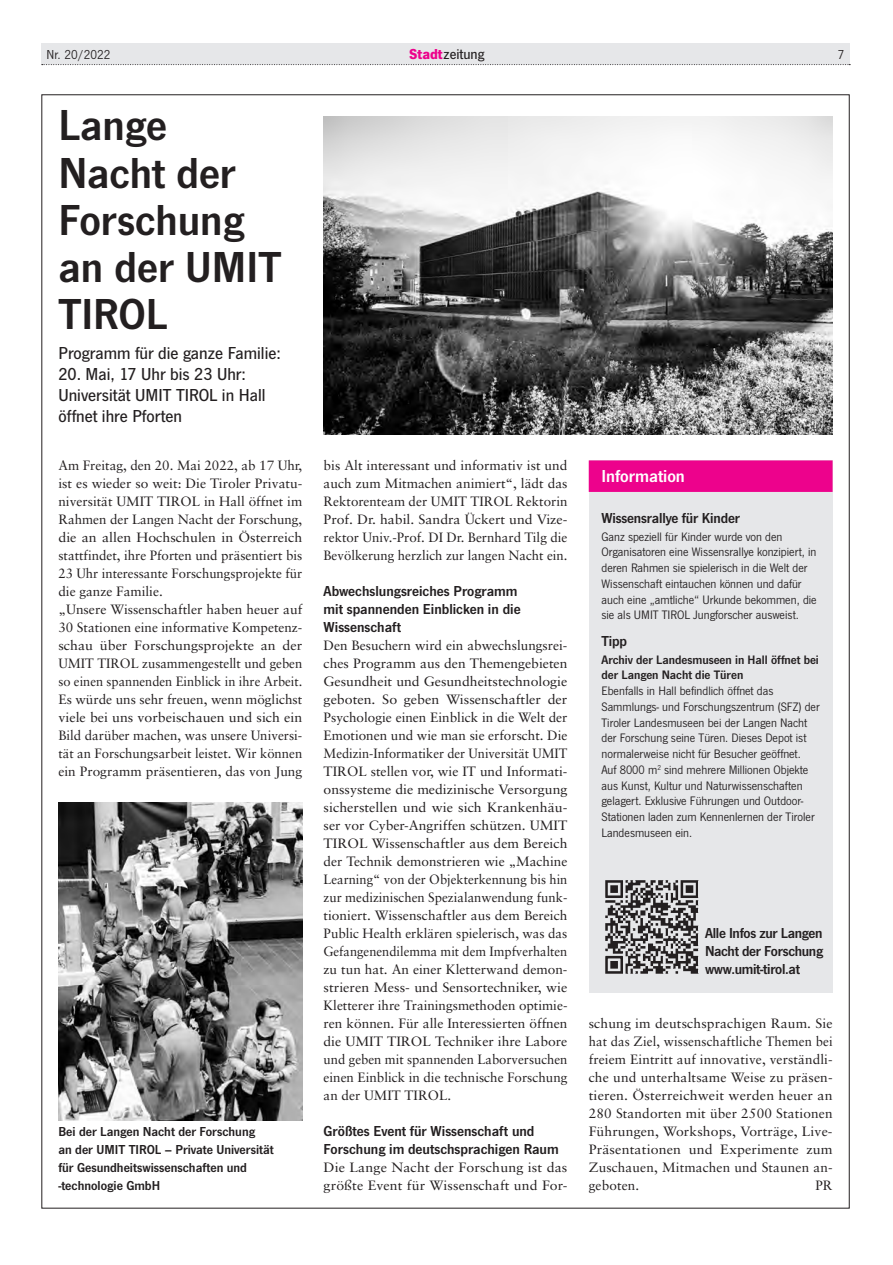
<style>
.page{position:relative;width:893px;height:1265px;background:#fff}
.page>*{position:absolute;margin:0;border:0;box-sizing:border-box;transform-origin:0 0}
.t1{font:600 45px/47.2px "News Got T";color:#231f20}
.t2{font:500 18px/21px "News Got T";color:#231f20}
.t3{font:600 18px "News Got T";color:#fff}
.t4{font:600 15px/18px "News Got T";color:#231f20}
.t5{font:500 15px "News Got T";color:#231f20}
.t6{font:13.5px/18px "Sabon";color:#231f20;text-align:justify}
.t7{font:600 13.5px/18px "News Got T";color:#231f20}
.t8{font:13.5px/18px "Sabon";color:#231f20;scale:1.05 1}
.t9{font:13.5px "News Got T";color:#231f20}
.t10{font:12.75px/15.8px "News Got T";color:#231f20}
.t11{font:600 12.75px/15.8px "News Got T";color:#231f20}
.s1{font-weight:700;color:#ed028c}
</style>
<div class="page">
<div style="left:41px;top:43px;width:808px;height:22px;background:#e6e7e9"></div>
<svg style="left:42px;top:64px;width:808px;height:1px"></svg>
<img style="left:323px;top:116px;width:509px;height:318px">
<img style="left:58px;top:802px;width:244px;height:318px">
<div style="left:589px;top:460px;width:243px;height:532px;background:#e6e7e9"></div>
<div style="left:589px;top:460px;width:243px;height:32px;background:#ed028c"></div>
<img style="left:605px;top:880px;width:94px;height:94px">
<p class="t9" style="left:47px;top:47px;width:65px">Nr. 20/2022</p>
<p class="t5" style="left:409px;top:46px;width:77px"><span class="s1">Stadt</span>zeitung</p>
<p class="t9" style="left:838px;top:47px;width:8px">7</p>
<h1 class="t1" style="left:58px;top:100px;width:224px">Lange<br>Nacht der<br>Forschung an der UMIT<br>TIROL</h1>
<h2 class="t2" style="left:58px;top:342px;width:224px">Programm für die ganze Familie:</h2>
<h2 class="t2" style="left:58px;top:363px;width:208px">20. Mai, 17 Uhr bis 23 Uhr:<br>Universität UMIT TIROL in Hall öffnet ihre Pforten</h2>
<p class="t6" style="left:58px;top:456px;width:245px;text-align:left">Am Freitag, den 20. Mai 2022, ab 17 Uhr, ist es wieder so weit: Die Tiroler Privatu&shy;niversität UMIT TIROL in Hall öffnet im Rahmen der Langen Nacht der Forschung, die an allen Hochschulen in Österreich stattfindet, ihre Pforten und präsentiert bis 23 Uhr interessante Forschungsprojekte für die ganze Familie.<br>„Unsere Wissenschaftler haben heuer auf 30 Stationen eine informative Kompetenz&shy;schau über Forschungsprojekte an der UMIT TIROL zusammengestellt und geben so einen spannenden Einblick in ihre Arbeit.<br>Es würde uns sehr freuen, wenn möglichst viele bei uns vorbeischauen und sich ein Bild darüber machen, was unsere Universi&shy;tät an Forschungsarbeit leistet. Wir können ein Programm präsentieren, das von Jung</p>
<p class="t6" style="left:323px;top:456px;width:245px">bis Alt interessant und informativ ist und auch zum Mitmachen animiert“, lädt das Rektorenteam der UMIT TIROL Rektorin Prof. Dr. habil. Sandra Ückert und Vize&shy;rektor Univ.-Prof. DI Dr. Bernhard Tilg die Bevölkerung herzlich zur langen Nacht ein.</p>
<p class="t4" style="left:323px;top:582px;width:198px">Abwechslungsreiches Programm mit spannenden Einblicken in die<br>Wissenschaft</p>
<p class="t6" style="left:323px;top:636px;width:245px">Den Besuchern wird ein abwechslungsrei&shy;ches Programm aus den Themengebieten Gesundheit und Gesundheitstechnologie geboten. So geben Wissenschaftler der Psychologie einen Einblick in die Welt der Emotionen und wie man sie erforscht. Die Medizin-Informatiker der Universität UMIT TIROL stellen vor, wie IT und Informati&shy;onssysteme die medizinische Versorgung sicherstellen und wie sich Krankenhäu&shy;ser vor Cyber-Angriffen schützen. UMIT TIROL Wissenschaftler aus dem Bereich der Technik demonstrieren wie „Machine Learning“ von der Objekterkennung bis hin zur medizinischen Spezialanwendung funk&shy;tioniert. Wissenschaftler aus dem Bereich Public Health erklären spielerisch, was das Gefangenendilemma mit dem Impfverhalten zu tun hat. An einer Kletterwand demon&shy;strieren Mess- und Sensortechniker, wie Kletterer ihre Trainingsmethoden optimie&shy;ren können. Für alle Interessierten öffnen die UMIT TIROL Techniker ihre Labore und geben mit spannenden Laborversuchen einen Einblick in die technische Forschung an der UMIT TIROL.</p>
<p class="t4" style="left:323px;top:1122px;width:236px">Größtes Event für Wissenschaft und<br>Forschung im deutschsprachigen Raum</p>
<p class="t8" style="left:323px;top:1158px;width:234px">Die Lange Nacht der Forschung ist das größte Event für Wissenschaft und For-</p>
<p class="t7" style="left:58px;top:1122px;width:217px">Bei der Langen Nacht der Forschung<br>an der UMIT TIROL – Private Universität für Gesundheitswissenschaften und -technologie GmbH</p>
<h2 class="t3" style="left:601px;top:466px;width:85px">Information</h2>
<p class="t4" style="left:601px;top:508px;width:140px">Wissensrallye für Kinder</p>
<p class="t10" style="left:601px;top:528px;width:217px">Ganz speziell für Kinder wurde von den Organisatoren eine Wissensrallye konzipiert, in deren Rahmen sie spielerisch in die Welt der Wissenschaft eintauchen können und dafür auch eine „amtliche“ Urkunde bekommen, die sie als UMIT TIROL Jungforscher ausweist.</p>
<p class="t4" style="left:601px;top:631px;width:27px">Tipp</p>
<p class="t11" style="left:601px;top:651px;width:219px">Archiv der Landesmuseen in Hall öffnet bei der Langen Nacht die Türen</p>
<p class="t10" style="left:601px;top:683px;width:220px">Ebenfalls in Hall befindlich öffnet das Sammlungs- und Forschungszentrum (SFZ) der Tiroler Landesmuseen bei der Langen Nacht der Forschung seine Türen. Dieses Depot ist normalerweise nicht für Besucher geöffnet.<br>Auf 8000 m<sup>2</sup> sind mehrere Millionen Objekte aus Kunst, Kultur und Naturwissenschaften gelagert. Exklusive Führungen und Outdoor-Stationen laden zum Kennenlernen der Tiroler Landesmuseen ein.</p>
<p class="t4" style="left:705px;top:923px;width:120px;text-align:justify">Alle Infos zur Langen Nacht der Forschung www.umit-tirol.at</p>
<p class="t6" style="left:589px;top:1014px;width:245px">schung im deutschsprachigen Raum. Sie hat das Ziel, wissenschaftliche Themen bei freiem Eintritt auf innovative, verständli&shy;che und unterhaltsame Weise zu präsen&shy;tieren. Österreichweit werden heuer an 280 Standorten mit über 2500 Stationen Führungen, Workshops, Vorträge, Live-Präsentationen und Experimente zum Zuschauen, Mitmachen und Staunen an&shy;geboten.</p>
<p class="t6" style="left:815px;top:1176px;width:19px">PR</p>
</div>
